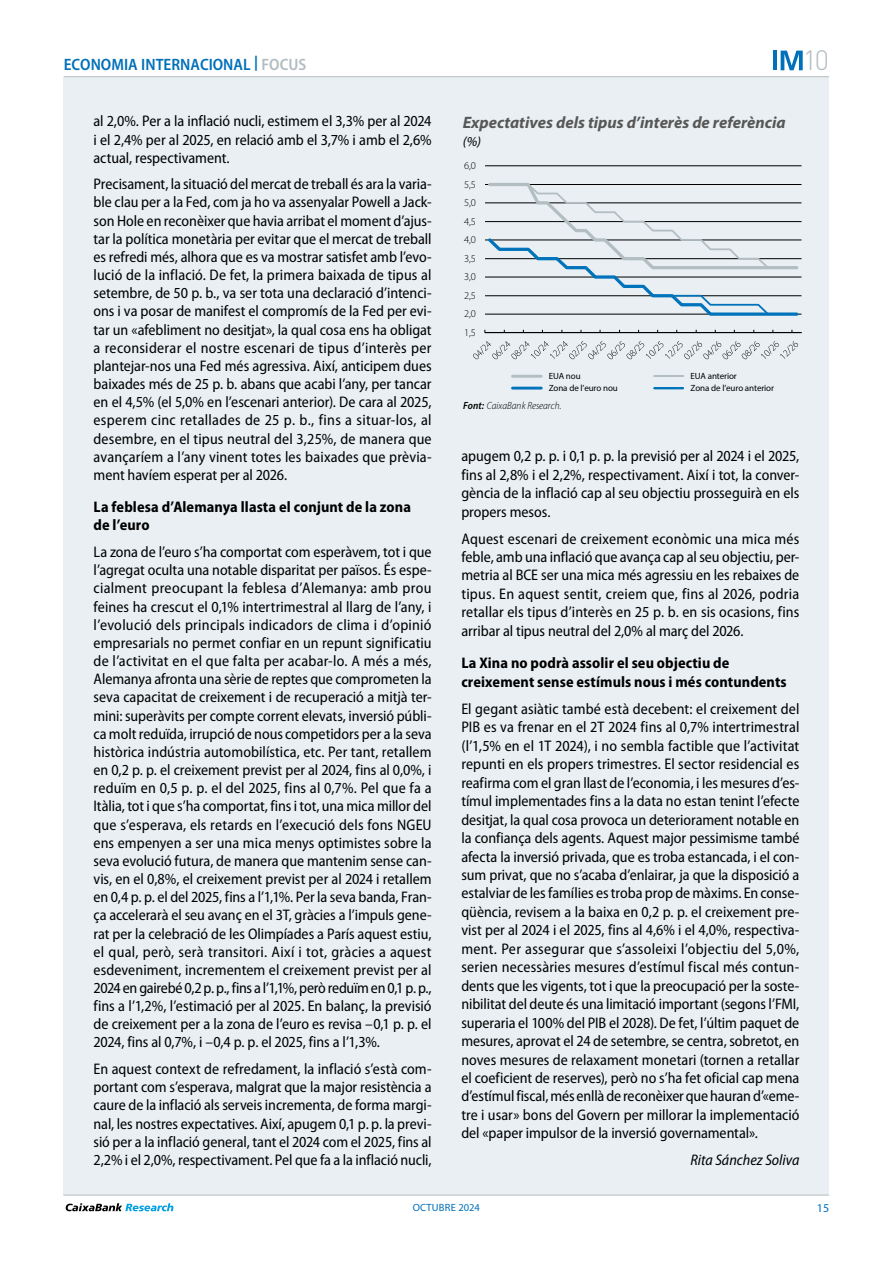
<style>
.page{position:relative;width:893px;height:1263px;background:#fff}
.page>*{position:absolute;margin:0;border:0;box-sizing:border-box;transform-origin:0 0}
.t1{font:300 27.6px "DIN Pro";color:#b2bdc2}
.t2{font:italic 700 16.5px "Myriad Pro";color:#575756}
.t3{font:600 semi-condensed 16.5px "Myriad Pro";color:#0070ba}
.t4{font:semi-condensed 15.3px/18.1px "Myriad Pro";letter-spacing:-.005em;color:#000;text-align:justify}
.t5{font:700 semi-condensed 15.3px/18.9px "Myriad Pro";letter-spacing:.005em;color:#000}
.t6{font:italic semi-condensed 15.3px "Myriad Pro";color:#000}
.t7{font:italic 13.65px "Myriad Pro";color:#000}
.t8{font:12px "Myriad Pro";color:#0070ba}
.t9{font:300 10.5px "Myriad Pro";color:#000}
.t10{font:italic 300 semi-condensed 10.5px "Myriad Pro";color:#000}
.t11{font:10.5px "Myriad Pro";letter-spacing:.02em;color:#0070ba}
.t12{font:9px "Myriad Pro";letter-spacing:-.01em;color:#000}
.s1{color:#b2bdc2}
.s2{font-weight:600}
</style>
<div class="page">
<div style="left:64px;top:77px;width:765px;height:1118px;background:#e9eff3"></div>
<hr style="left:64px;top:76px;width:765px;height:1px;background:#b2bdc2">
<hr style="left:63px;top:1195px;width:766px;height:1px;background:#b2bdc2">
<svg style="left:66px;top:1203px;width:107px;height:8px"></svg>
<svg style="left:781px;top:51px;width:22px;height:19px"></svg>
<hr style="left:773px;top:51px;width:4px;height:19px;background:#0070ba">
<hr style="left:485px;top:314px;width:316px;height:1px;background:#000">
<hr style="left:485px;top:295px;width:316px;height:1px;background:#000">
<hr style="left:485px;top:277px;width:316px;height:1px;background:#000">
<hr style="left:485px;top:258px;width:316px;height:1px;background:#000">
<hr style="left:485px;top:240px;width:316px;height:1px;background:#000">
<hr style="left:485px;top:221px;width:316px;height:1px;background:#000">
<hr style="left:485px;top:203px;width:316px;height:1px;background:#000">
<hr style="left:485px;top:184px;width:316px;height:1px;background:#000">
<hr style="left:485px;top:166px;width:316px;height:1px;background:#000">
<hr style="left:485px;top:332px;width:317px;height:1px;background:#000">
<svg style="left:485px;top:183px;width:315px;height:133px"></svg>
<svg style="left:473px;top:341px;width:325px;height:18px"></svg>
<hr style="left:512px;top:375px;width:29px;height:3px;background:#b2bec2">
<hr style="left:654px;top:375px;width:29px;height:2px;background:#b2bec2">
<hr style="left:512px;top:387px;width:29px;height:3px;background:#0073bb">
<hr style="left:654px;top:387px;width:29px;height:2px;background:#0073bb">
<p class="t3" style="left:64px;top:55px;width:244px">ECONOMIA INTERNACIONAL <sup>|</sup> <span class="s1">FOCUS</span></p>
<p class="t4" style="left:94px;top:112px;width:340px">al 2,0%. Per a la inflació nucli, estimem el 3,3% per al 2024 i el 2,4% per al 2025, en relació amb el 3,7% i amb el 2,6% actual, respectivament.</p>
<p class="t4" style="left:94px;top:175px;width:340px">Precisament, la situació del mercat de treball és ara la varia&shy;ble clau per a la Fed, com ja ho va assenyalar Powell a Jack&shy;son Hole en reconèixer que havia arribat el moment d’ajus&shy;tar la política monetària per evitar que el mercat de treball es refredi més, alhora que es va mostrar satisfet amb l’evo&shy;lució de la inflació. De fet, la primera baixada de tipus al setembre, de 50 p. b., va ser tota una declaració d’intenci&shy;ons i va posar de manifest el compromís de la Fed per evi&shy;tar un «afebliment no desitjat», la qual cosa ens ha obligat a reconsiderar el nostre escenari de tipus d’interès per plantejar-nos una Fed més agressiva. Així, anticipem dues baixades més de 25 p. b. abans que acabi l’any, per tancar en el 4,5% (el 5,0% en l’escenari anterior). De cara al 2025, esperem cinc retallades de 25 p. b., fins a situar-los, al desembre, en el tipus neutral del 3,25%, de manera que avançaríem a l’any vinent totes les baixades que prèvia&shy;ment havíem esperat per al 2026.</p>
<p class="t5" style="left:94px;top:497px;width:319px">La feblesa d’Alemanya llasta el conjunt de la zona de l’euro</p>
<p class="t4" style="left:94px;top:543px;width:340px">La zona de l’euro s’ha comportat com esperàvem, tot i que l’agregat oculta una notable disparitat per països. És espe&shy;cialment preocupant la feblesa d’Alemanya: amb prou feines ha crescut el 0,1% intertrimestral al llarg de l’any, i l’evolució dels principals indicadors de clima i d’opinió empresarials no permet confiar en un repunt significatiu de l’activitat en el que falta per acabar-lo. A més a més, Alemanya afronta una sèrie de reptes que comprometen la seva capacitat de creixement i de recuperació a mitjà ter&shy;mini: superàvits per compte corrent elevats, inversió públi&shy;ca molt reduïda, irrupció de nous competidors per a la seva històrica indústria automobilística, etc. Per tant, retallem en 0,2 p. p. el creixement previst per al 2024, fins al 0,0%, i reduïm en 0,5 p. p. el del 2025, fins al 0,7%. Pel que fa a Itàlia, tot i que s’ha comportat, fins i tot, una mica millor del que s’esperava, els retards en l’execució dels fons NGEU ens empenyen a ser una mica menys optimistes sobre la seva evolució futura, de manera que mantenim sense can&shy;vis, en el 0,8%, el creixement previst per al 2024 i retallem en 0,4 p. p. el del 2025, fins a l’1,1%. Per la seva banda, Fran&shy;ça accelerarà el seu avanç en el 3T, gràcies a l’impuls gene&shy;rat per la celebració de les Olimpíades a París aquest estiu, el qual, però, serà transitori. Així i tot, gràcies a aquest esdeveniment, incrementem el creixement previst per al 2024 en gairebé 0,2 p. p., fins a l’1,1%, però reduïm en 0,1 p. p., fins a l’1,2%, l’estimació per al 2025. En balanç, la previsió de creixement per a la zona de l’euro es revisa –0,1 p. p. el 2024, fins al 0,7%, i –0,4 p. p. el 2025, fins a l’1,3%.</p>
<p class="t4" style="left:94px;top:1060px;width:340px">En aquest context de refredament, la inflació s’està com&shy;portant com s’esperava, malgrat que la major resistència a caure de la inflació als serveis incrementa, de forma margi&shy;nal, les nostres expectatives. Així, apugem 0,1 p. p. la previ&shy;sió per a la inflació general, tant el 2024 com el 2025, fins al 2,2% i el 2,0%, respectivament. Pel que fa a la inflació nucli,</p>
<p class="t2" style="left:463px;top:112px;width:324px">Expectatives dels tipus d’interès de referència</p>
<p class="t7" style="left:463px;top:133px;width:20px">(%)</p>
<p class="t9" style="left:464px;top:159px;width:13px">6,0</p>
<p class="t9" style="left:464px;top:178px;width:13px">5,5</p>
<p class="t9" style="left:464px;top:196px;width:13px">5,0</p>
<p class="t9" style="left:464px;top:215px;width:13px">4,5</p>
<p class="t9" style="left:464px;top:233px;width:13px">4,0</p>
<p class="t9" style="left:464px;top:252px;width:13px">3,5</p>
<p class="t9" style="left:464px;top:270px;width:13px">3,0</p>
<p class="t9" style="left:464px;top:289px;width:13px">2,5</p>
<p class="t9" style="left:464px;top:307px;width:13px">2,0</p>
<p class="t9" style="left:464px;top:326px;width:13px">1,5</p>
<p class="t12" style="left:549px;top:370px;width:33px">EUA nou</p>
<p class="t12" style="left:691px;top:370px;width:48px">EUA anterior</p>
<p class="t12" style="left:549px;top:382px;width:71px">Zona de l’euro nou</p>
<p class="t12" style="left:691px;top:382px;width:85px">Zona de l’euro anterior</p>
<p class="t10" style="left:463px;top:399px;width:100px"><span class="s2">Font:</span> CaixaBank Research.</p>
<h1 class="t1" style="left:803px;top:39px;width:28px">10</h1>
<p class="t4" style="left:461px;top:447px;width:340px">apugem 0,2 p. p. i 0,1 p. p. la previsió per al 2024 i el 2025, fins al 2,8% i el 2,2%, respectivament. Així i tot, la conver&shy;gència de la inflació cap al seu objectiu prosseguirà en els propers mesos.</p>
<p class="t4" style="left:461px;top:529px;width:340px">Aquest escenari de creixement econòmic una mica més feble, amb una inflació que avança cap al seu objectiu, per&shy;metria al BCE ser una mica més agressiu en les rebaixes de tipus. En aquest sentit, creiem que, fins al 2026, podria retallar els tipus d’interès en 25 p. b. en sis ocasions, fins arribar al tipus neutral del 2,0% al març del 2026.</p>
<p class="t5" style="left:461px;top:653px;width:327px">La Xina no podrà assolir el seu objectiu de creixement sense estímuls nous i més contundents</p>
<p class="t4" style="left:461px;top:700px;width:340px">El gegant asiàtic també està decebent: el creixement del PIB es va frenar en el 2T 2024 fins al 0,7% intertrimestral (l’1,5% en el 1T 2024), i no sembla factible que l’activitat repunti en els propers trimestres. El sector residencial es reafirma com el gran llast de l’economia, i les mesures d’es&shy;tímul implementades fins a la data no estan tenint l’efecte desitjat, la qual cosa provoca un deteriorament notable en la confiança dels agents. Aquest major pessimisme també afecta la inversió privada, que es troba estancada, i el con&shy;sum privat, que no s’acaba d’enlairar, ja que la disposició a estalviar de les famílies es troba prop de màxims. En conse&shy;qüència, revisem a la baixa en 0,2 p. p. el creixement pre&shy;vist per al 2024 i el 2025, fins al 4,6% i el 4,0%, respectiva&shy;ment. Per assegurar que s’assoleixi l’objectiu del 5,0%, serien necessàries mesures d’estímul fiscal més contun&shy;dents que les vigents, tot i que la preocupació per la soste&shy;nibilitat del deute és una limitació important (segons l’FMI, superaria el 100% del PIB el 2028). De fet, l’últim paquet de mesures, aprovat el 24 de setembre, se centra, sobretot, en noves mesures de relaxament monetari (tornen a retallar el coeficient de reserves), però no s’ha fet oficial cap mena d’estímul fiscal, més enllà de reconèixer que hauran d’«eme&shy;tre i usar» bons del Govern per millorar la implementació del «paper impulsor de la inversió governamental».</p>
<p class="t6" style="left:690px;top:1152px;width:110px">Rita Sánchez Soliva</p>
<p class="t11" style="left:413px;top:1202px;width:69px">OCTUBRE 2024</p>
<p class="t8" style="left:817px;top:1202px;width:14px">15</p>
</div>
